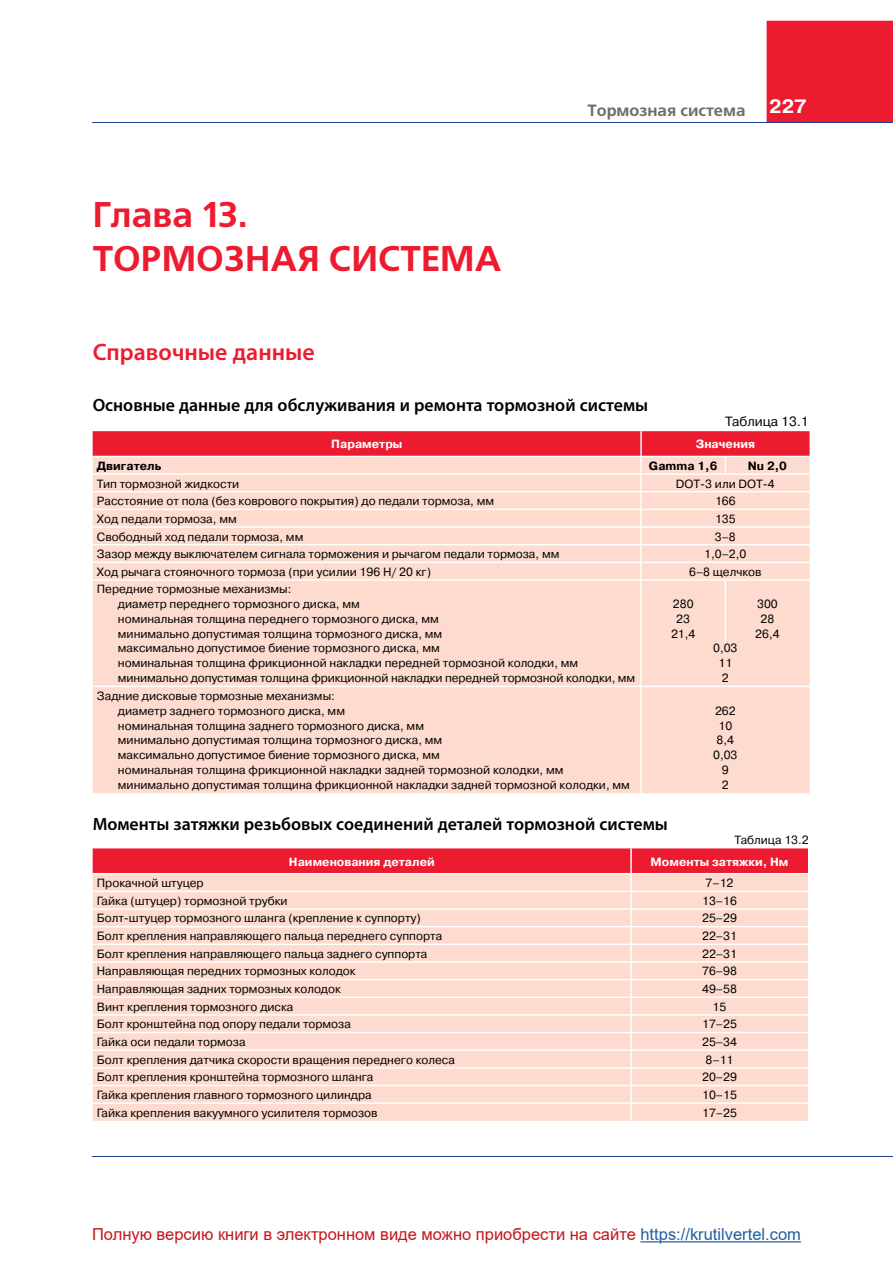
<style>
.page{position:relative;width:893px;height:1263px;background:#fff}
.page>*{position:absolute;margin:0;border:0;box-sizing:border-box;transform-origin:0 0}
.t1{font:700 35.7px/44.5px "Free Set C";color:#ed1b2f}
.t2{font:600 23.7px "Myriad Pro";color:#ed1b2f}
.t3{font:600 17.85px "Myriad Pro";color:#000}
.t4{font:16.5px "Arial";color:#c4161c}
.t5{font:700 16.35px "Free Set C";color:#6d6e71}
.t6{font:13.35px "Pragmatica C";color:#000}
.t7{font:11.85px/14.9px "Pragmatica C";color:#000;text-align:center}
.t8{font:700 11.85px "Pragmatica C";color:#fff}
.t9{font:700 11.85px "Pragmatica C";color:#000}
.s1{color:#215e9e}
</style>
<div class="page">
<div style="left:767px;top:21px;width:126px;height:101px;background:#ed1b2f"></div>
<hr style="left:93px;top:1156px;width:800px;height:1px;background:#25408f">
<hr style="left:93px;top:122px;width:800px;height:1px;background:#25408f">
<svg style="left:93px;top:431px;width:717px;height:362px;background:#fbcfc5"></svg>
<svg style="left:93px;top:848px;width:715px;height:273px;background:#fbccc3"></svg>
<hr style="left:640px;top:1241px;width:161px;height:1px;background:#215e9e">
<h1 class="t1" style="left:93px;top:193px;width:410px">Глава 13.<br>ТОРМОЗНАЯ СИСТЕМА</h1>
<h3 class="t5" style="left:587px;top:101px;width:221px">Тормозная система <sup>227</sup></h3>
<h2 class="t2" style="left:93px;top:337px;width:224px">Справочные данные</h2>
<h3 class="t3" style="left:93px;top:394px;width:557px">Основные данные для обслуживания и ремонта тормозной системы</h3>
<p class="t6" style="left:725px;top:414px;width:85px">Таблица 13.1</p>
<p class="t8" style="left:331px;top:438px;width:73px">Параметры</p>
<p class="t8" style="left:696px;top:438px;width:61px">Значения</p>
<p class="t9" style="left:97px;top:459px;width:66px">Двигатель</p>
<p class="t9" style="left:649px;top:459px;width:70px">Gamma 1,6</p>
<p class="t9" style="left:748px;top:459px;width:41px">Nu 2,0</p>
<p class="t7" style="left:97px;top:476px;width:144px">Тип тормозной жидкости</p>
<p class="t7" style="left:676px;top:476px;width:100px">DOT-3 или DOT-4</p>
<p class="t7" style="left:97px;top:494px;width:399px">Расстояние от пола (без коврового покрытия) до педали тормоза, мм</p>
<p class="t7" style="left:715px;top:494px;width:22px">166</p>
<p class="t7" style="left:97px;top:511px;width:141px">Ход педали тормоза, мм</p>
<p class="t7" style="left:715px;top:511px;width:22px">135</p>
<p class="t7" style="left:97px;top:529px;width:208px">Свободный ход педали тормоза, мм</p>
<p class="t7" style="left:715px;top:529px;width:22px">3–8</p>
<p class="t7" style="left:97px;top:547px;width:464px">Зазор между выключателем сигнала торможения и рычагом педали тормоза, мм</p>
<p class="t7" style="left:704px;top:547px;width:44px">1,0–2,0</p>
<p class="t7" style="left:97px;top:564px;width:336px">Ход рычага стояночного тормоза (при усилии 196 Н/ 20 кг)</p>
<p class="t7" style="left:689px;top:564px;width:74px">6–8 щелчков</p>
<p class="t7" style="left:118px;top:582px;width:326px;text-align:left;text-indent:-21px">Передние тормозные механизмы:<br>диаметр переднего тормозного диска, мм<br>номинальная толщина переднего тормозного диска, мм минимально допустимая толщина тормозного диска, мм</p>
<p class="t7" style="left:671px;top:597px;width:26px">280<br>23<br>21,4</p>
<p class="t7" style="left:755px;top:597px;width:26px">300<br>28<br>26,4</p>
<p class="t7" style="left:118px;top:641px;width:519px;text-align:left">максимально допустимое биение тормозного диска, мм<br>номинальная толщина фрикционной накладки передней тормозной колодки, мм минимально допустимая толщина фрикционной накладки передней тормозной колодки, мм</p>
<p class="t7" style="left:713px;top:641px;width:26px">0,03<br>11<br>2</p>
<p class="t7" style="left:118px;top:688px;width:513px;text-align:left;text-indent:-21px">Задние дисковые тормозные механизмы:<br>диаметр заднего тормозного диска, мм<br>номинальная толщина заднего тормозного диска, мм<br>минимально допустимая толщина тормозного диска, мм<br>максимально допустимое биение тормозного диска, мм<br>номинальная толщина фрикционной накладки задней тормозной колодки, мм минимально допустимая толщина фрикционной накладки задней тормозной колодки, мм</p>
<p class="t7" style="left:713px;top:703px;width:26px">262<br>10<br>8,4<br>0,03<br>9<br>2</p>
<h3 class="t3" style="left:93px;top:813px;width:577px">Моменты затяжки резьбовых соединений деталей тормозной системы</h3>
<p class="t7" style="left:735px;top:832px;width:76px">Таблица 13.2</p>
<p class="t8" style="left:289px;top:855px;width:147px">Наименования деталей</p>
<p class="t8" style="left:651px;top:855px;width:139px">Mоменты затяжки, Нм</p>
<p class="t7" style="left:97px;top:876px;width:108px">Прокачной штуцер</p>
<p class="t7" style="left:706px;top:876px;width:29px">7–12</p>
<p class="t7" style="left:97px;top:893px;width:192px">Гайка (штуцер) тормозной трубки</p>
<p class="t7" style="left:702px;top:893px;width:36px">13–16</p>
<p class="t7" style="left:97px;top:911px;width:325px">Болт-штуцер тормозного шланга (крепление к суппорту)</p>
<p class="t7" style="left:702px;top:911px;width:36px">25–29</p>
<p class="t7" style="left:97px;top:929px;width:347px">Болт крепления направляющего пальца переднего суппорта</p>
<p class="t7" style="left:702px;top:929px;width:36px">22–31</p>
<p class="t7" style="left:97px;top:946px;width:332px">Болт крепления направляющего пальца заднего суппорта</p>
<p class="t7" style="left:702px;top:946px;width:36px">22–31</p>
<p class="t7" style="left:97px;top:964px;width:260px">Направляющая передних тормозных колодок</p>
<p class="t7" style="left:702px;top:964px;width:36px">76–98</p>
<p class="t7" style="left:97px;top:982px;width:246px">Направляющая задних тормозных колодок</p>
<p class="t7" style="left:702px;top:982px;width:36px">49–58</p>
<p class="t7" style="left:97px;top:999px;width:198px">Винт крепления тормозного диска</p>
<p class="t7" style="left:713px;top:999px;width:15px">15</p>
<p class="t7" style="left:97px;top:1017px;width:256px">Болт кронштейна под опору педали тормоза</p>
<p class="t7" style="left:702px;top:1017px;width:36px">17–25</p>
<p class="t7" style="left:97px;top:1034px;width:150px">Гайка оси педали тормоза</p>
<p class="t7" style="left:702px;top:1034px;width:36px">25–34</p>
<p class="t7" style="left:97px;top:1052px;width:360px">Болт крепления датчика скорости вращения переднего колеса</p>
<p class="t7" style="left:706px;top:1052px;width:29px">8–11</p>
<p class="t7" style="left:97px;top:1070px;width:278px">Болт крепления кронштейна тормозного шланга</p>
<p class="t7" style="left:702px;top:1070px;width:36px">20–29</p>
<p class="t7" style="left:97px;top:1087px;width:276px">Гайка крепления главного тормозного цилиндра</p>
<p class="t7" style="left:702px;top:1087px;width:36px">10–15</p>
<p class="t7" style="left:97px;top:1105px;width:282px">Гайка крепления вакуумного усилителя тормозов</p>
<p class="t7" style="left:702px;top:1105px;width:36px">17–25</p>
<h3 class="t4" style="left:92px;top:1223px;width:710px">Полную версию книги в электронном виде можно приобрести на сайте <span class="s1">https://krutilvertel.com</span></h3>
</div>
